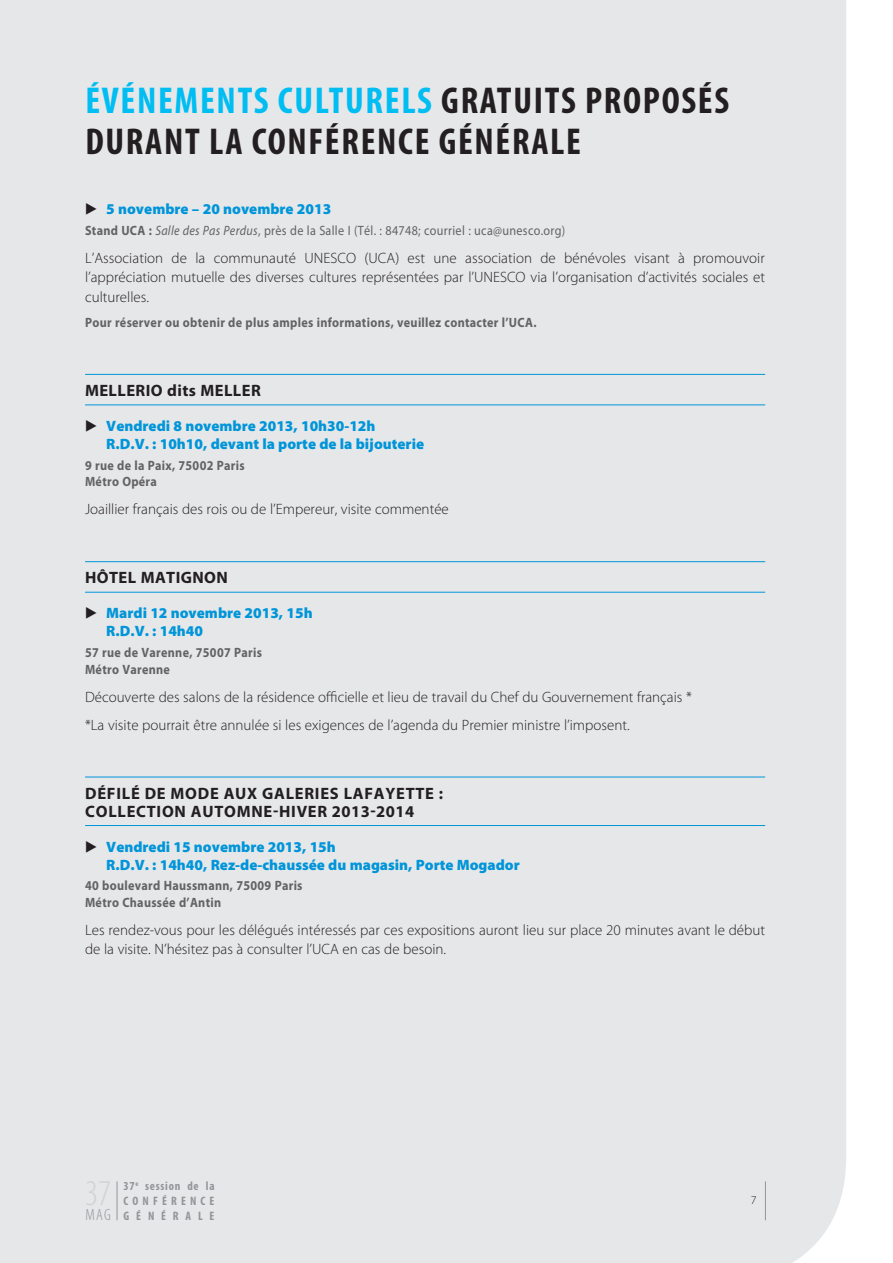
<style>
.page{position:relative;width:893px;height:1263px;background:#fff}
.page>*{position:absolute;margin:0;border:0;box-sizing:border-box;transform-origin:0 0}
.titre_1{font:700 condensed 37.5px/40.5px "Myriad Pro";letter-spacing:.045em;color:#231f20}
.Sous_titre_txt{font:700 16.5px/18px "Myriad Pro";letter-spacing:.045em;color:#231f20}
.Sous_titre_txt-2{font:700 16.5px "Myriad Pro";letter-spacing:.025em;color:#231f20}
.t1{font:300 condensed 16.35px "Myriad Pro";color:#939598}
.texte{font:300 15px/19.5px "Myriad Pro";color:#231f20;text-align:justify}
.heures_2{font:900 15px/18px "Myriad Pro";color:#0095d9}
.contact{font:700 13.5px/16.5px "Myriad Pro";letter-spacing:.025em;color:#636366;scale:.9 1}
.contact-2{font:13.5px "Myriad Pro";letter-spacing:.025em;color:#636366;scale:.9 1}
.t2{font:700 condensed 12.3px/14.7px "Myriad Pro";letter-spacing:.34em;color:#939598;text-align:justify}
.t3{font:300 12px "Myriad Pro";color:#231f20}
.s1{color:#00bdf2}
.s2{color:#231f20}
.s3{font-weight:700}
.s4{font-style:italic}
</style>
<div class="page">
<div style="left:0;top:0;width:846px;height:1263px;background:#e6e7e9"></div>
<hr style="left:765px;top:1181px;width:1px;height:39px;background:#939598">
<hr style="left:117px;top:1181px;width:1px;height:39px;background:#939598">
<hr style="left:85px;top:374px;width:680px;height:1px;background:#0095d9">
<hr style="left:85px;top:404px;width:680px;height:1px;background:#0095d9">
<hr style="left:85px;top:561px;width:680px;height:1px;background:#0095d9">
<hr style="left:85px;top:592px;width:680px;height:1px;background:#0095d9">
<hr style="left:85px;top:777px;width:680px;height:1px;background:#0095d9">
<hr style="left:85px;top:825px;width:680px;height:1px;background:#0095d9">
<p class="titre_1" style="left:85px;top:80px;width:645px"><span class="s1">ÉVÉNEMENTS CULTURELS</span> GRATUITS PROPOSÉS<br>DURANT LA CONFÉRENCE GÉNÉRALE</p>
<p class="heures_2" style="left:85px;top:200px;width:248px"><span class="s2">▶</span> 5 novembre – 20 novembre 2013</p>
<p class="contact-2" style="left:85px;top:222px;width:535px"><span class="s3">Stand UCA :</span> <span class="s4">Salle des Pas Perdus</span>, près de la Salle I (Tél. : 84748; courriel : uca@unesco.org)</p>
<p class="texte" style="left:85px;top:248px;width:682px">L’Association de la communauté UNESCO (UCA) est une association de bénévoles visant à promouvoir l’appréciation mutuelle des diverses cultures représentées par l’UNESCO via l’organisation d’activités sociales et culturelles.</p>
<p class="contact" style="left:85px;top:314px;width:503px">Pour réserver ou obtenir de plus amples informations, veuillez contacter l’UCA.</p>
<p class="Sous_titre_txt-2" style="left:85px;top:380px;width:177px">MELLERIO dits MELLER</p>
<p class="heures_2" style="left:106px;top:416px;width:319px;text-indent:-21px"><span class="s2">▶</span> Vendredi 8 novembre 2013, 10h30-12h<br>R.D.V. : 10h10, devant la porte de la bijouterie</p>
<p class="contact" style="left:85px;top:456px;width:179px">9 rue de la Paix, 75002 Paris<br>Métro Opéra</p>
<p class="texte" style="left:85px;top:499px;width:365px">Joaillier français des rois ou de l’Empereur, visite commentée</p>
<p class="Sous_titre_txt-2" style="left:85px;top:567px;width:144px">HÔTEL MATIGNON</p>
<p class="heures_2" style="left:106px;top:604px;width:208px;text-indent:-21px"><span class="s2">▶</span> Mardi 12 novembre 2013, 15h<br>R.D.V. : 14h40</p>
<p class="contact" style="left:85px;top:644px;width:198px">57 rue de Varenne, 75007 Paris<br>Métro Varenne</p>
<p class="texte" style="left:85px;top:687px;width:608px">Découverte des salons de la résidence officielle et lieu de travail du Chef du Gouvernement français *</p>
<p class="texte" style="left:85px;top:715px;width:546px">*La visite pourrait être annulée si les exigences de l’agenda du Premier ministre l’imposent.</p>
<p class="Sous_titre_txt" style="left:85px;top:783px;width:359px">DÉFILÉ DE MODE AUX GALERIES LAFAYETTE :<br>COLLECTION AUTOMNE-HIVER 2013-2014</p>
<p class="heures_2" style="left:106px;top:837px;width:415px;text-indent:-21px"><span class="s2">▶</span> Vendredi 15 novembre 2013, 15h<br>R.D.V. : 14h40, Rez-de-chaussée du magasin, Porte Mogador</p>
<p class="contact" style="left:85px;top:877px;width:243px">40 boulevard Haussmann, 75009 Paris<br>Métro Chaussée d’Antin</p>
<p class="texte" style="left:85px;top:920px;width:682px">Les rendez-vous pour les délégués intéressés par ces expositions auront lieu sur place 20 minutes avant le début de la visite. N’hésitez pas à consulter l’UCA en cas de besoin.</p>
<p class="t1" style="left:86px;top:1205px;width:27px">MAG</p>
<p class="t2" style="left:124px;top:1178px;width:93px">37<sup>e</sup> session de la CONFÉRENCE GÉNÉRALE</p>
<p class="t3" style="left:751px;top:1192px;width:7px">7</p>
</div>
